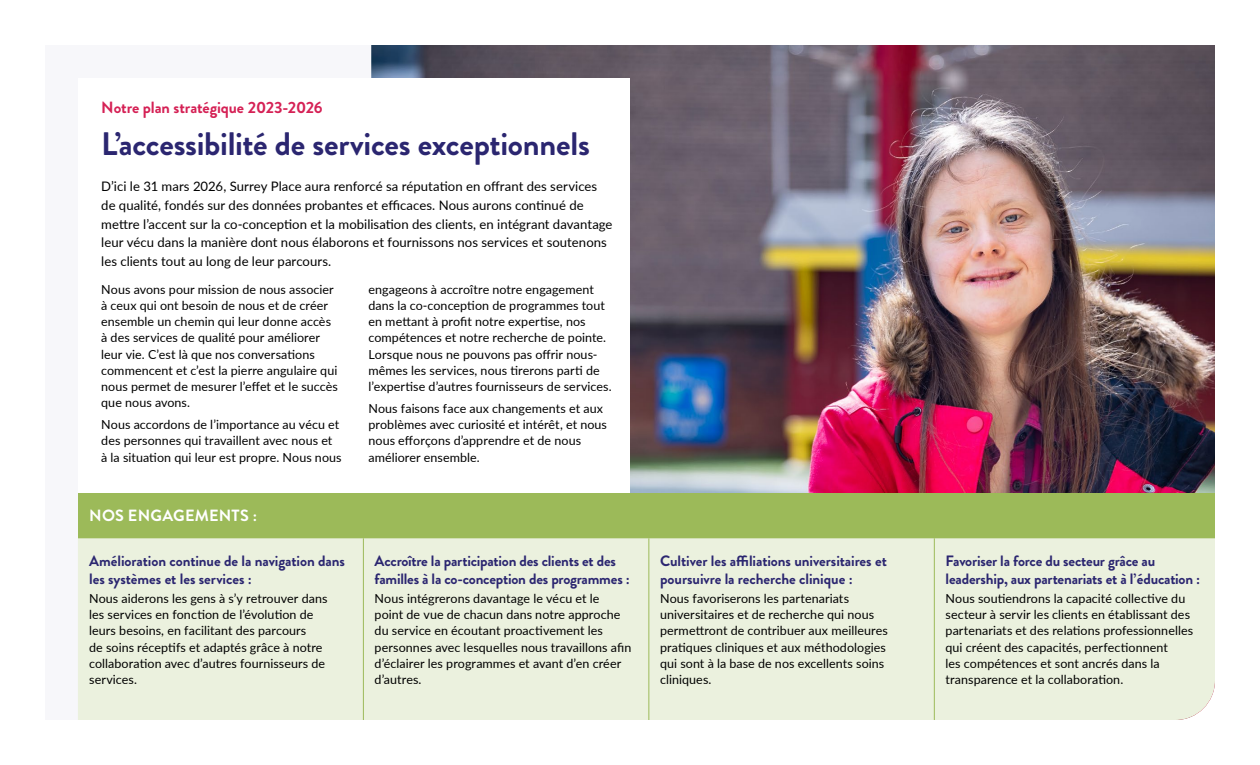
<style>
.page{position:relative;width:1260px;height:765px;background:#fff}
.page>*{position:absolute;margin:0;border:0;box-sizing:border-box;transform-origin:0 0}
.t1{font:700 32.5px "Brandon Grotesque";letter-spacing:-.01em;color:#2b2670}
.t2{font:700 16.25px "Brandon Grotesque";letter-spacing:-.005em;color:#d52155}
.t3{font:700 16.25px "Brandon Grotesque";letter-spacing:.015em;color:#fff}
.t4{font:700 15px/18px "Brandon Grotesque";letter-spacing:-.01em;color:#2b2670}
.t5{font:13.12px/18.8px "Lato";letter-spacing:.005em;color:#000}
.t6{font:12.5px/16.2px "Lato";letter-spacing:.005em;color:#000}
</style>
<div class="page">
<img style="left:371px;top:45px;width:844px;height:448px">
<div style="left:79px;top:79px;width:551px;height:416px;background:#fff"></div>
<div style="left:78px;top:493px;width:1137px;height:45px;background:#9cba59"></div>
<div style="left:78px;top:538px;width:1137px;height:182px;background:#ebf1de"></div>
<hr style="left:363px;top:538px;width:1px;height:182px;background:#9cba59">
<hr style="left:649px;top:538px;width:1px;height:182px;background:#9cba59">
<hr style="left:934px;top:538px;width:1px;height:182px;background:#9cba59">
<h2 class="t2" style="left:101px;top:96px;width:223px">Notre plan stratégique 2023-2026</h2>
<h1 class="t1" style="left:101px;top:122px;width:490px">L’accessibilité de services exceptionnels</h1>
<p class="t5" style="left:101px;top:176px;width:513px">D’ici le 31 mars 2026, Surrey Place aura renforcé sa réputation en offrant des services de qualité, fondés sur des données probantes et efficaces. Nous aurons continué de mettre l’accent sur la co-conception et la mobilisation des clients, en intégrant davantage leur vécu dans la manière dont nous élaborons et fournissons nos services et soutenons les clients tout au long de leur parcours.</p>
<p class="t6" style="left:101px;top:280px;width:238px">Nous avons pour mission de nous associer à ceux qui ont besoin de nous et de créer ensemble un chemin qui leur donne accès à des services de qualité pour améliorer leur vie. C’est là que nos conversations commencent et c’est la pierre angulaire qui nous permet de mesurer l’effet et le succès que nous avons.</p>
<p class="t6" style="left:101px;top:416px;width:242px">Nous accordons de l’importance au vécu et des personnes qui travaillent avec nous et à la situation qui leur est propre. Nous nous</p>
<p class="t6" style="left:368px;top:280px;width:245px">engageons à accroître notre engagement dans la co-conception de programmes tout en mettant à profit notre expertise, nos compétences et notre recherche de pointe.<br>Lorsque nous ne pouvons pas offrir nous&shy;mêmes les services, nous tirerons parti de l’expertise d’autres fournisseurs de services.</p>
<p class="t6" style="left:368px;top:400px;width:240px">Nous faisons face aux changements et aux problèmes avec curiosité et intérêt, et nous nous efforçons d’apprendre et de nous améliorer ensemble.</p>
<h2 class="t3" style="left:89px;top:505px;width:169px">NOS ENGAGEMENTS :</h2>
<p class="t4" style="left:89px;top:552px;width:257px">Amélioration continue de la navigation dans les systèmes et les services :</p>
<p class="t6" style="left:89px;top:590px;width:240px">Nous aiderons les gens à s’y retrouver dans les services en fonction de l’évolution de leurs besoins, en facilitant des parcours<br>de soins réceptifs et adaptés grâce à notre collaboration avec d’autres fournisseurs de services.</p>
<p class="t4" style="left:375px;top:552px;width:257px">Accroître la participation des clients et des familles à la co-conception des programmes :</p>
<p class="t6" style="left:375px;top:590px;width:258px">Nous intégrerons davantage le vécu et le<br>point de vue de chacun dans notre approche du service en écoutant proactivement les personnes avec lesquelles nous travaillons afin d’éclairer les programmes et avant d’en créer d’autres.</p>
<p class="t4" style="left:660px;top:552px;width:228px">Cultiver les affiliations universitaires et poursuivre la recherche clinique :</p>
<p class="t6" style="left:660px;top:590px;width:229px">Nous favoriserons les partenariats universitaires et de recherche qui nous permettront de contribuer aux meilleures pratiques cliniques et aux méthodologies qui sont à la base de nos excellents soins cliniques.</p>
<p class="t4" style="left:946px;top:552px;width:256px">Favoriser la force du secteur grâce au leadership, aux partenariats et à l’éducation :</p>
<p class="t6" style="left:946px;top:590px;width:249px">Nous soutiendrons la capacité collective du secteur à servir les clients en établissant des partenariats et des relations professionnelles qui créent des capacités, perfectionnent<br>les compétences et sont ancrés dans la transparence et la collaboration.</p>
</div>
